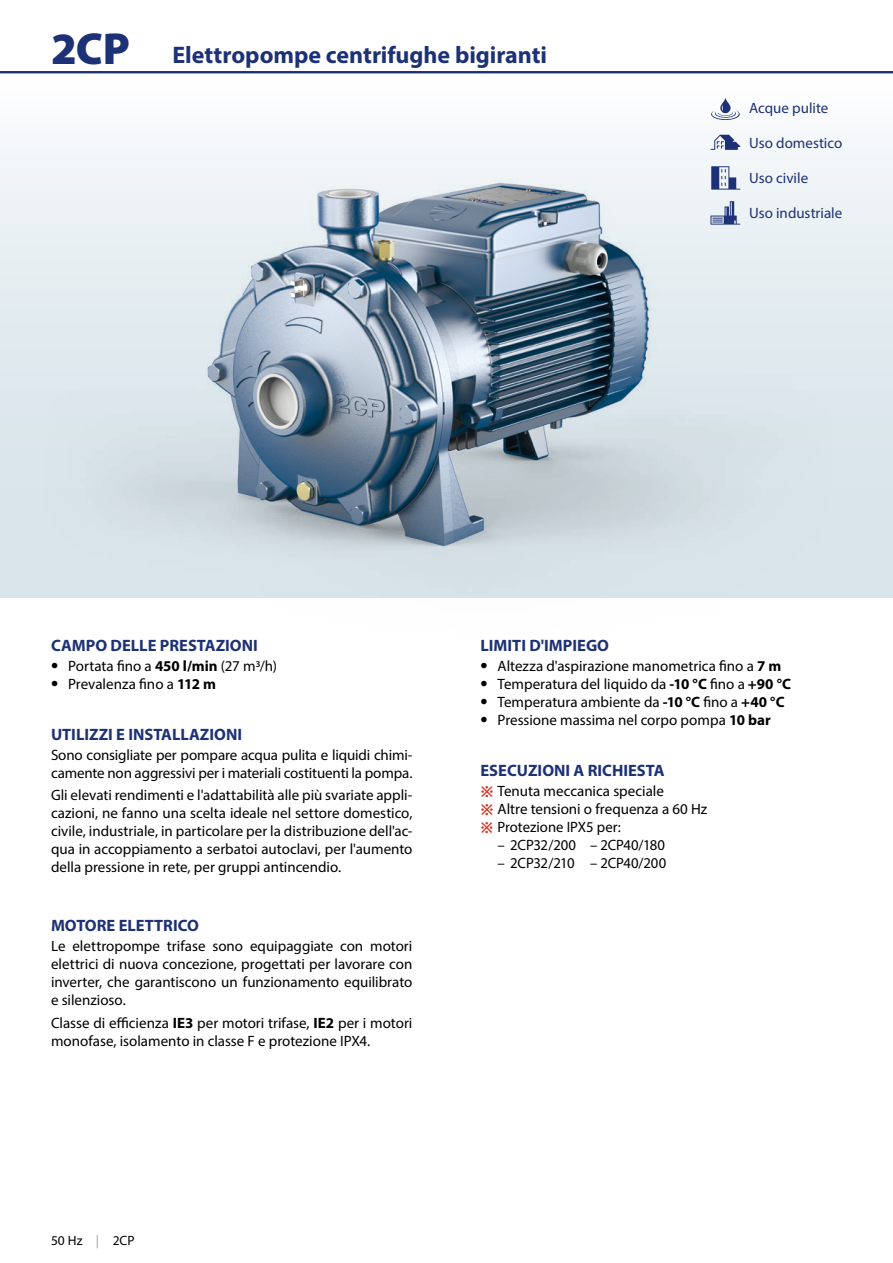
<style>
.page{position:relative;width:893px;height:1263px;background:#fff}
.page>*{position:absolute;margin:0;border:0;box-sizing:border-box;transform-origin:0 0}
.t1{font:900 45px "Myriad Pro";color:#1d3176}
.t2{font:700 24px "Myriad Pro";color:#1d3176}
.t3{font:700 16.5px "Myriad Pro";color:#1d3176}
.t4{font:15px/18px "Myriad Pro";color:#000}
.t5{font:15px "Myriad Pro";color:#1d3176}
.t6{font:13.5px "Myriad Pro";color:#000}
.s1{font-weight:700;font-size:21px}
.s2{font-weight:700}
.s3{font-family:"Apple SD Gothic Neo";font-weight:700;color:#e42313}
.s4{color:#9c9e9f}
</style>
<div class="page">
<div style="left:0;top:72px;width:893px;height:525px;background:linear-gradient(to bottom,#f7fafb,#d2e0e7)"></div>
<hr style="left:0;top:71px;width:893px;height:2px;background:#1d3176">
<img style="left:34px;top:116px;width:828px;height:482px">
<img style="left:337px;top:183px;width:161px;height:31px">
<svg style="left:711px;top:98px;width:29px;height:22px"></svg>
<svg style="left:710px;top:135px;width:30px;height:15px"></svg>
<svg style="left:711px;top:166px;width:29px;height:24px"></svg>
<svg style="left:710px;top:201px;width:30px;height:24px"></svg>
<h1 class="t1" style="left:51px;top:18px;width:80px">2CP</h1>
<h2 class="t2" style="left:172px;top:39px;width:376px">Elettropompe centrifughe bigiranti</h2>
<p class="t5" style="left:749px;top:99px;width:81px">Acque pulite</p>
<p class="t5" style="left:749px;top:134px;width:94px">Uso domestico</p>
<p class="t5" style="left:749px;top:169px;width:60px">Uso civile</p>
<p class="t5" style="left:749px;top:204px;width:95px">Uso industriale</p>
<p class="t3" style="left:51px;top:635px;width:208px">CAMPO DELLE PRESTAZIONI</p>
<p class="t4" style="left:51px;top:657px;width:228px"><span class="s1">•</span> Portata fino a <span class="s2">450 l/min</span> (27 m3/h)</p>
<p class="t4" style="left:51px;top:675px;width:166px"><span class="s1">•</span> Prevalenza fino a <span class="s2">112 m</span></p>
<p class="t3" style="left:51px;top:723px;width:193px">UTILIZZI E INSTALLAZIONI</p>
<p class="t4" style="left:51px;top:746px;width:363px">Sono consigliate per pompare acqua pulita e liquidi chimi&shy;camente non aggressivi per i materiali costituenti la pompa.</p>
<p class="t4" style="left:51px;top:786px;width:363px;text-align:justify">Gli elevati rendimenti e l'adattabilità alle più svariate appli&shy;cazioni, ne fanno una scelta ideale nel settore domestico, civile, industriale, in particolare per la distribuzione dell'ac&shy;qua in accoppiamento a serbatoi autoclavi, per l'aumento della pressione in rete, per gruppi antincendio.</p>
<p class="t3" style="left:51px;top:915px;width:149px">MOTORE ELETTRICO</p>
<p class="t4" style="left:51px;top:937px;width:363px;text-align:justify">Le elettropompe trifase sono equipaggiate con motori elettrici di nuova concezione, progettati per lavorare con inverter, che garantiscono un funzionamento equilibrato e silenzioso.</p>
<p class="t4" style="left:51px;top:1013px;width:363px">Classe di efficienza <span class="s2">IE3</span> per motori trifase, <span class="s2">IE2</span> per i motori monofase, isolamento in classe F e protezione IPX4.</p>
<p class="t3" style="left:480px;top:635px;width:130px">LIMITI D'IMPIEGO</p>
<p class="t4" style="left:480px;top:657px;width:302px"><span class="s1">•</span> Altezza d'aspirazione manometrica fino a <span class="s2">7 m</span></p>
<p class="t4" style="left:480px;top:675px;width:312px"><span class="s1">•</span> Temperatura del liquido da <span class="s2">-10 °C</span> fino a <span class="s2">+90 °C</span></p>
<p class="t4" style="left:480px;top:693px;width:306px"><span class="s1">•</span> Temperatura ambiente da <span class="s2">-10 °C</span> fino a <span class="s2">+40 °C</span></p>
<p class="t4" style="left:480px;top:711px;width:292px"><span class="s1">•</span> Pressione massima nel corpo pompa <span class="s2">10 bar</span></p>
<p class="t3" style="left:480px;top:759px;width:186px">ESECUZIONI A RICHIESTA</p>
<p class="t4" style="left:480px;top:782px;width:228px"><span class="s3">※</span> Tenuta meccanica speciale<br><span class="s3">※</span> Altre tensioni o frequenza a 60 Hz <span class="s3">※</span> Protezione IPX5 per:</p>
<p class="t4" style="left:497px;top:836px;width:169px">– 2CP32/200 – 2CP40/180</p>
<p class="t4" style="left:497px;top:854px;width:170px">– 2CP32/210 – 2CP40/200</p>
<p class="t6" style="left:51px;top:1232px;width:85px">50 Hz <span class="s4">|</span> 2CP</p>
</div>
